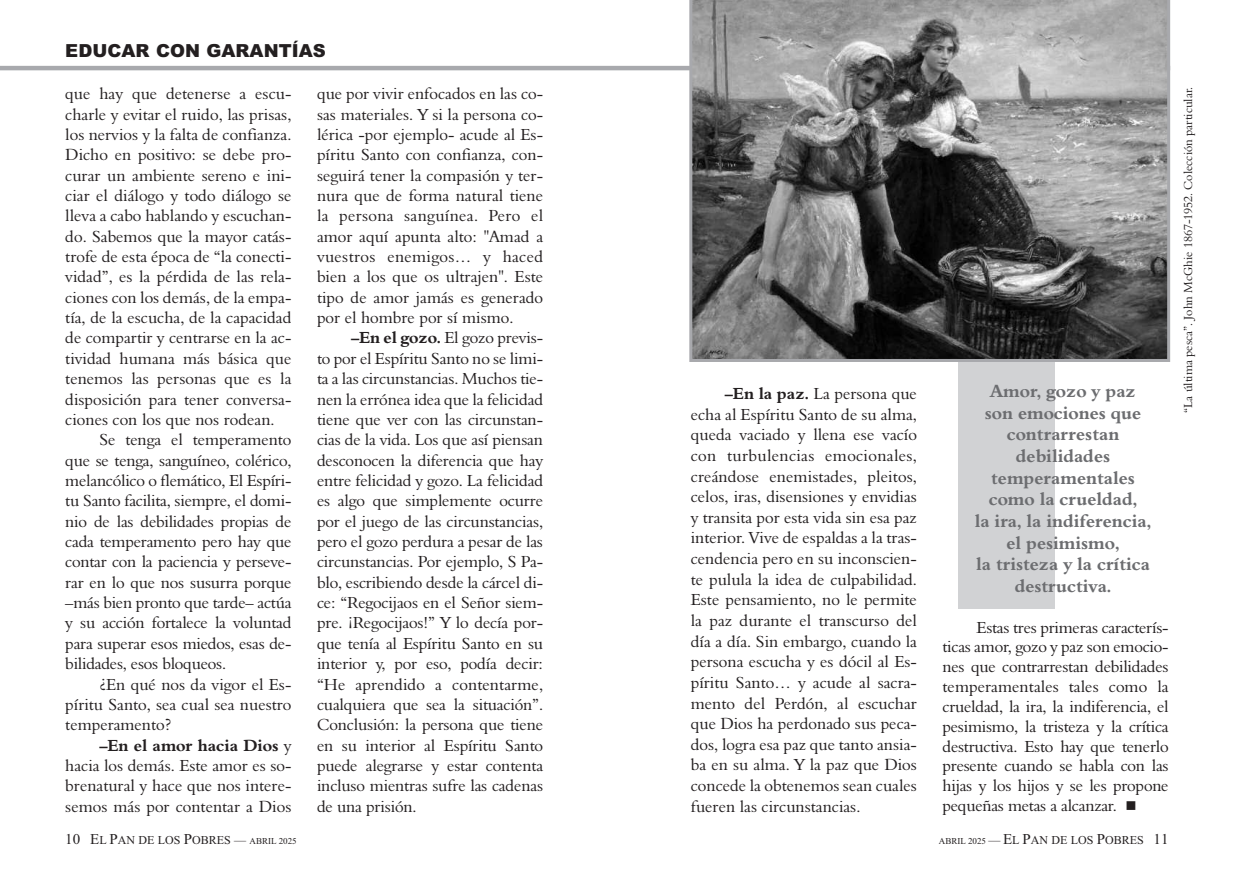
<style>
.page{position:relative;width:1234px;height:881px;background:#fff}
.page>*{position:absolute;margin:0;border:0;box-sizing:border-box;transform-origin:0 0}
.t1{font:18px/21.6px "Aldine 401 BT Bold A";color:#6c6d70;text-align:center}
.t2{font:900 18px "Arial";color:#231f20}
.t3{font:16.5px/20.4px "Aldine 401 BT Roman A";color:#231f20;text-align:justify}
.t4{font:16.5px "Aldine 401 BT Bold A";color:#231f20}
.t5{font:12px "Times New Roman";color:#231f20}
.t6{font:12px "Aldine 401 BT Roman A";color:#231f20}
.s1{font-family:"Aldine 401 BT Roman A"}
.s2{font-family:"Aldine 401 BT Bold A"}
.s3{font-size:15px}
.s4{font-size:9px}
</style>
<div class="page">
<hr style="left:0;top:66px;width:1169px;height:4px;background:#a8a9ad">
<div style="left:958px;top:321px;width:96px;height:287px;background:#d1d2d4"></div>
<svg style="left:689px;top:0;width:480px;height:362px;background:#737373"></svg>
<p class="t2" style="left:65px;top:40px;width:262px">EDUCAR CON GARANTÍAS</p>
<p class="t3" style="left:65px;top:83px;width:227px">que hay que detenerse a escu&shy;charle y evitar el ruido, las prisas, los nervios y la falta de confianza.<br>Dicho en positivo: se debe pro&shy;curar un ambiente sereno e ini&shy;ciar el diálogo y todo diálogo se lleva a cabo hablando y escuchan&shy;do. Sabemos que la mayor catás&shy;trofe de esta época de “la conecti&shy;vidad”, es la pérdida de las rela&shy;ciones con los demás, de la empa&shy;tía, de la escucha, de la capacidad de compartir y centrarse en la ac&shy;tividad humana más básica que tenemos las personas que es la disposición para tener conversa&shy;ciones con los que nos rodean.</p>
<p class="t3" style="left:65px;top:429px;width:228px;text-indent:34px">Se tenga el temperamento que se tenga, sanguíneo, colérico, melancólico o flemático, El Espíri&shy;tu Santo facilita, siempre, el domi&shy;nio de las debilidades propias de cada temperamento pero hay que contar con la paciencia y perseve&shy;rar en lo que nos susurra porque –más bien pronto que tarde– actúa y su acción fortalece la voluntad para superar esos miedos, esas de&shy;bilidades, esos bloqueos.</p>
<p class="t3" style="left:65px;top:673px;width:227px;text-indent:34px">¿En qué nos da vigor el Es&shy;píritu Santo, sea cual sea nuestro temperamento?</p>
<p class="t4" style="left:99px;top:735px;width:193px">–En el amor hacia Dios <span class="s1">y</span></p>
<p class="t3" style="left:65px;top:754px;width:227px">hacia los demás. Este amor es so&shy;brenatural y hace que nos intere&shy;semos más por contentar a Dios</p>
<p class="t3" style="left:317px;top:83px;width:227px">que por vivir enfocados en las co&shy;sas materiales. Y si la persona co&shy;lérica -por ejemplo- acude al Es&shy;píritu Santo con confianza, con&shy;seguirá tener la compasión y ter&shy;nura que de forma natural tiene la persona sanguínea. Pero el amor aquí apunta alto: "Amad a vuestros enemigos… y haced bien a los que os ultrajen". Este tipo de amor jamás es generado por el hombre por sí mismo.</p>
<p class="t3" style="left:317px;top:327px;width:227px;text-indent:34px"><span class="s2">–En el gozo.</span> El gozo previs&shy;to por el Espíritu Santo no se limi&shy;ta a las circunstancias. Muchos tie&shy;nen la errónea idea que la felicidad tiene que ver con las circunstan&shy;cias de la vida. Los que así piensan desconocen la diferencia que hay entre felicidad y gozo. La felicidad es algo que simplemente ocurre por el juego de las circunstancias, pero el gozo perdura a pesar de las circunstancias. Por ejemplo, S Pa&shy;blo, escribiendo desde la cárcel di&shy;ce: “Regocijaos en el Señor siem&shy;pre. ¡Regocijaos!” Y lo decía por&shy;que tenía al Espíritu Santo en su interior y, por eso, podía decir: “He aprendido a contentarme, cualquiera que sea la situación”.<br>Conclusión: la persona que tiene en su interior al Espíritu Santo puede alegrarse y estar contenta incluso mientras sufre las cadenas de una prisión.</p>
<p class="t3" style="left:690px;top:383px;width:228px;text-indent:34px"><span class="s2">–En la paz.</span> La persona que echa al Espíritu Santo de su alma, queda vaciado y llena ese vacío con turbulencias emocionales, creándose enemistades, pleitos, celos, iras, disensiones y envidias y transita por esta vida sin esa paz interior. Vive de espaldas a la tras&shy;cendencia pero en su inconscien&shy;te pulula la idea de culpabilidad.<br>Este pensamiento, no le permite la paz durante el transcurso del día a día. Sin embargo, cuando la persona escucha y es dócil al Es&shy;píritu Santo… y acude al sacra&shy;mento del Perdón, al escuchar que Dios ha perdonado sus peca&shy;dos, logra esa paz que tanto ansia&shy;ba en su alma. Y la paz que Dios concede la obtenemos sean cuales fueren las circunstancias.</p>
<p class="t1" style="left:974px;top:380px;width:178px">Amor, gozo y paz son emociones que contrarrestan debilidades temperamentales como la crueldad,<br>la ira, la indiferencia, el pesimismo,<br>la tristeza y la crítica destructiva.</p>
<p class="t3" style="left:942px;top:616px;width:227px;line-height:19.8px;text-indent:34px">Estas tres primeras caracterís&shy;ticas amor, gozo y paz son emocio&shy;nes que contrarrestan debilidades temperamentales tales como la crueldad, la ira, la indiferencia, el pesimismo, la tristeza y la crítica destructiva. Esto hay que tenerlo presente cuando se habla con las hijas y los hijos y se les propone pequeñas metas a alcanzar.</p>
<p class="t5" style="left:65px;top:832px;width:233px"><span class="s3">10 E</span>L <span class="s3">P</span>AN DE LOS <span class="s3">P</span>OBRES — <span class="s4">ABRIL 2025</span></p>
<p class="t5" style="left:938px;top:832px;width:231px"><span class="s4">ABRIL 2025</span> — <span class="s3">E</span>L <span class="s3">P</span>AN DE LOS <span class="s3">P</span>OBRES <span class="s3">11</span></p>
<p class="t6" style="left:1180px;top:412px;width:327px;rotate:-90deg">“La última pesca”. John McGhie 1867-1952. Colección particular.</p>
</div>
